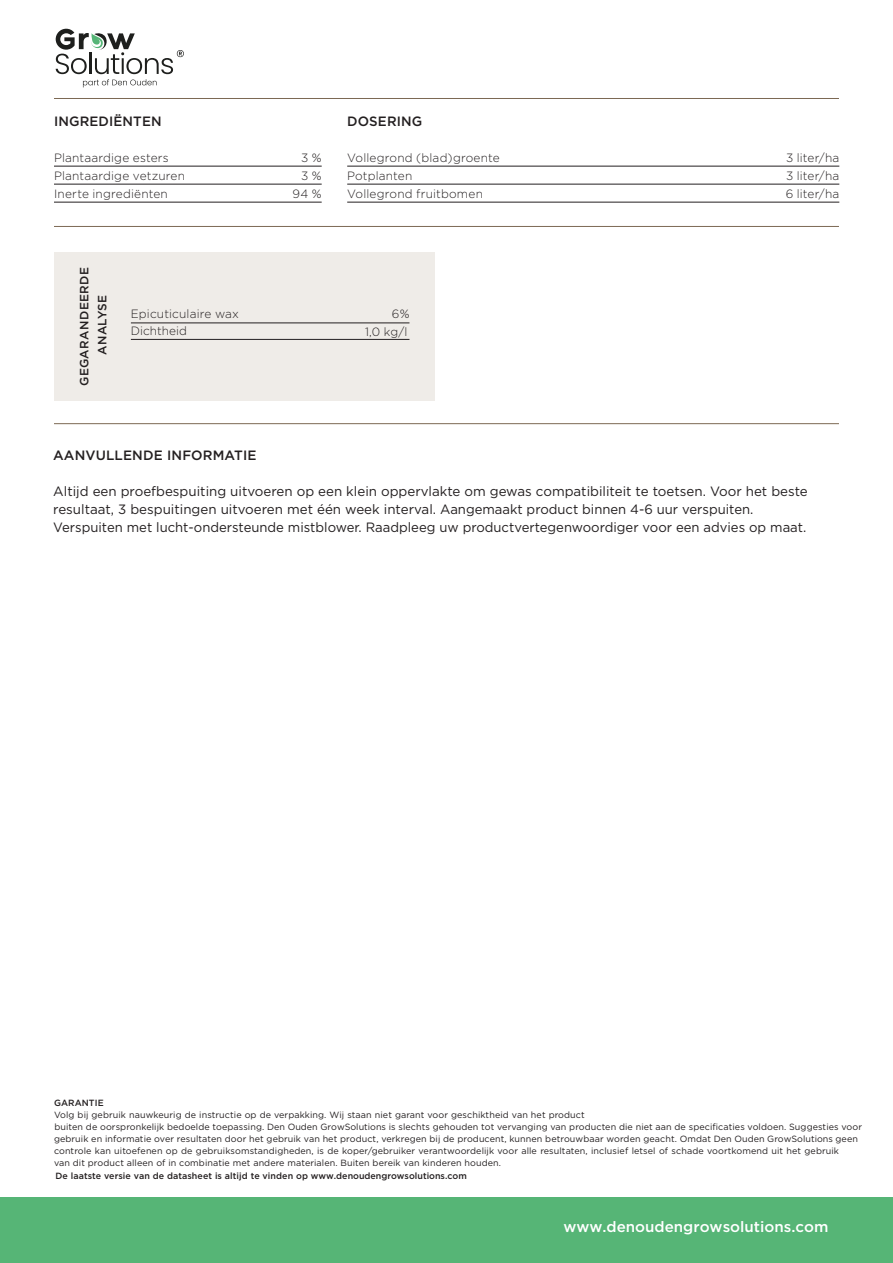
<style>
.page{position:relative;width:893px;height:1263px;background:#fff}
.page>*{position:absolute;margin:0;border:0;box-sizing:border-box;transform-origin:0 0}
.t1{font:500 15px "Gotham";color:#fff}
.t2{font:13.5px/18px "Gotham";color:#231f20}
.t3{font:500 13.5px "Gotham";letter-spacing:.01em;color:#231f20}
.t4{font:300 12px "Gotham";letter-spacing:.015em;color:#231f20}
.t5{font:500 12px/18px "Gotham";letter-spacing:.03em;color:#231f20;text-align:center}
.t6{font:9px/12px "Gotham";letter-spacing:.01em;color:#231f20}
.t7{font:500 9px "Gotham";letter-spacing:.01em;color:#231f20}
</style>
<div class="page">
<hr style="left:54px;top:98px;width:785px;height:1px;background:#7c6954">
<div style="left:0;top:1197px;width:893px;height:66px;background:#56b576"></div>
<hr style="left:54px;top:423px;width:785px;height:1px;background:#7c6954">
<hr style="left:54px;top:226px;width:785px;height:1px;background:#7c6954">
<hr style="left:54px;top:166px;width:268px;height:1px;background:#231f20">
<hr style="left:54px;top:184px;width:268px;height:1px;background:#231f20">
<hr style="left:54px;top:202px;width:268px;height:1px;background:#231f20">
<div style="left:54px;top:252px;width:381px;height:149px;background:#efece8"></div>
<hr style="left:131px;top:323px;width:278px;height:1px;background:#231f20">
<hr style="left:131px;top:339px;width:278px;height:1px;background:#231f20">
<hr style="left:347px;top:166px;width:492px;height:1px;background:#231f20">
<hr style="left:347px;top:184px;width:492px;height:1px;background:#231f20">
<hr style="left:347px;top:202px;width:492px;height:1px;background:#231f20">
<svg style="left:56px;top:29px;width:128px;height:58px"></svg>
<h2 class="t3" style="left:54px;top:112px;width:109px">INGREDIËNTEN</h2>
<h3 class="t4" style="left:54px;top:150px;width:116px">Plantaardige esters</h3>
<h3 class="t4" style="left:301px;top:150px;width:22px">3 %</h3>
<h3 class="t4" style="left:54px;top:168px;width:133px">Plantaardige vetzuren</h3>
<h3 class="t4" style="left:301px;top:168px;width:22px">3 %</h3>
<h3 class="t4" style="left:54px;top:186px;width:115px">Inerte ingrediënten</h3>
<h3 class="t4" style="left:292px;top:186px;width:31px">94 %</h3>
<h2 class="t3" style="left:347px;top:112px;width:77px">DOSERING</h2>
<h3 class="t4" style="left:347px;top:150px;width:154px">Vollegrond (blad)groente</h3>
<h3 class="t4" style="left:786px;top:150px;width:55px">3 liter/ha</h3>
<h3 class="t4" style="left:347px;top:168px;width:67px">Potplanten</h3>
<h3 class="t4" style="left:786px;top:168px;width:55px">3 liter/ha</h3>
<h3 class="t4" style="left:347px;top:186px;width:137px">Vollegrond fruitbomen</h3>
<h3 class="t4" style="left:786px;top:186px;width:55px">6 liter/ha</h3>
<h3 class="t5" style="left:75px;top:386px;width:121px;rotate:-90deg">GEGARANDEERDE<br>ANALYSE</h3>
<h3 class="t4" style="left:131px;top:307px;width:110px">Epicuticulaire wax</h3>
<h3 class="t4" style="left:392px;top:307px;width:19px">6%</h3>
<h3 class="t4" style="left:131px;top:323px;width:58px">Dichtheid</h3>
<h3 class="t4" style="left:365px;top:324px;width:44px">1,0 kg/l</h3>
<h2 class="t3" style="left:53px;top:447px;width:205px">AANVULLENDE INFORMATIE</h2>
<p class="t2" style="left:53px;top:482px;width:756px">Altijd een proefbespuiting uitvoeren op een klein oppervlakte om gewas compatibiliteit te toetsen. Voor het beste resultaat, 3 bespuitingen uitvoeren met één week interval. Aangemaakt product binnen 4-6 uur verspuiten.<br>Verspuiten met lucht-ondersteunde mistblower. Raadpleeg uw productvertegenwoordiger voor een advies op maat.</p>
<p class="t7" style="left:54px;top:1097px;width:51px">GARANTIE</p>
<p class="t6" style="left:54px;top:1109px;width:809px;line-height:11.6px">Volg bij gebruik nauwkeurig de instructie op de verpakking. Wij staan niet garant voor geschiktheid van het product<br>buiten de oorspronkelijk bedoelde toepassing. Den Ouden GrowSolutions is slechts gehouden tot vervanging van producten die niet aan de specificaties voldoen. Suggesties voor</p>
<p class="t6" style="left:54px;top:1133px;width:805px">gebruik en informatie over resultaten door het gebruik van het product, verkregen bij de producent, kunnen betrouwbaar worden geacht. Omdat Den Ouden GrowSolutions geen controle kan uitoefenen op de gebruiksomstandigheden, is de koper/gebruiker verantwoordelijk voor alle resultaten, inclusief letsel of schade voortkomend uit het gebruik<br>van dit product alleen of in combinatie met andere materialen. Buiten bereik van kinderen houden.</p>
<p class="t7" style="left:56px;top:1169px;width:413px">De laatste versie van de datasheet is altijd te vinden op www.denoudengrowsolutions.com</p>
<h1 class="t1" style="left:563px;top:1216px;width:267px">www.denoudengrowsolutions.com</h1>
</div>
